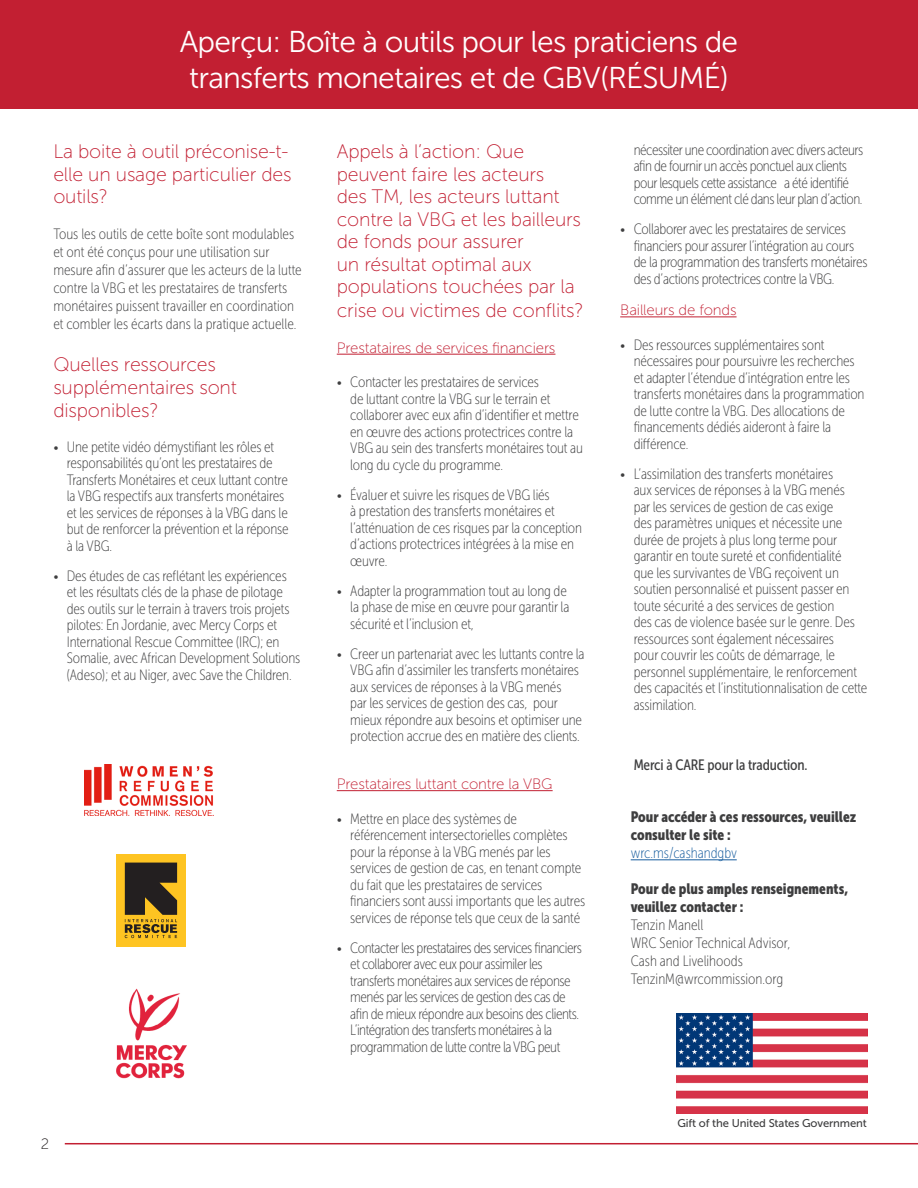
<style>
.page{position:relative;width:918px;height:1188px;background:#fff}
.page>*{position:absolute;margin:0;border:0;box-sizing:border-box;transform-origin:0 0}
.t1{font:30px/36px "Museo Sans 300";letter-spacing:-.025em;color:#fff;text-align:center}
.t2{font:19.5px/22.6px "Museo Sans 100";letter-spacing:-.01em;color:#c21f32}
.t3{font:15px/16.5px "Museo Sans Cond 100";letter-spacing:-.01em;color:#3e3e3f}
.t4{font:15px/16.5px "Museo Sans Cond 100";letter-spacing:-.03em;color:#3e3e3f}
.t5{font:15px/18px "Museo Sans Cond 900";color:#3e3e3f}
.t6{font:15px "Museo Sans 100";letter-spacing:-.01em;color:#c21f32}
.Bullets{font:15px "Museo Sans Cond 500";letter-spacing:-.01em;color:#3e3e3f}
.t7{font:15px "Museo Sans Cond 100";color:#175d9e}
.t8{font:15px "Museo Sans 100";color:#231f20}
.t9{font:11.25px "Museo Sans 500";letter-spacing:-.01em;color:#3e3e3f}
.s1{font-family:"Museo Sans 100";font-size:13.5px}
</style>
<div class="page">
<div style="left:0;top:0;width:918px;height:108px;background:#c21f32"></div>
<hr style="left:337px;top:354px;width:218px;height:1px;background:#c21f32">
<hr style="left:337px;top:790px;width:216px;height:1px;background:#c21f32">
<hr style="left:620px;top:317px;width:117px;height:1px;background:#c21f32">
<hr style="left:65px;top:1143px;width:853px;height:1px;background:#c21f32">
<hr style="left:631px;top:859px;width:106px;height:1px;background:#175d9e">
<img style="left:677px;top:1013px;width:191px;height:101px">
<img style="left:84px;top:764px;width:129px;height:52px">
<img style="left:116px;top:988px;width:71px;height:91px">
<div style="left:116px;top:854px;width:70px;height:92px;background:#fec422"></div>
<svg style="left:125px;top:863px;width:52px;height:75px"></svg>
<p class="t1" style="left:180px;top:23px;width:560px">Aperçu: Boîte à outils pour les praticiens de transferts monetaires et de GBV(RÉSUMÉ)</p>
<p class="t2" style="left:53px;top:141px;width:240px">La boite à outil préconise-t&shy;elle un usage particulier des outils?</p>
<p class="t3" style="left:53px;top:225px;width:250px;line-height:18px">Tous les outils de cette boîte sont modulables et ont été conçus pour une utilisation sur mesure afin d’assurer que les acteurs de la lutte contre la VBG et les prestataires de transferts monétaires puissent travailler en coordination et combler les écarts dans la pratique actuelle.</p>
<p class="t2" style="left:53px;top:352px;width:185px;line-height:23.4px">Quelles ressources supplémentaires sont disponibles?</p>
<p class="t3" style="left:67px;top:439px;width:223px;text-indent:-14px"><span class="s1">•</span> Une petite vidéo démystifiant les rôles et responsabilités qu’ont les prestataires de Transferts Monétaires et ceux luttant contre la VBG respectifs aux transferts monétaires et les services de réponses à la VBG dans le but de renforcer la prévention et la réponse à la VBG.</p>
<p class="t3" style="left:67px;top:568px;width:235px;text-indent:-14px"><span class="s1">•</span> Des études de cas reflétant les expériences et les résultats clés de la phase de pilotage des outils sur le terrain à travers trois projets pilotes: En Jordanie, avec Mercy Corps et International Rescue Committee (IRC); en Somalie, avec African Development Solutions (Adeso); et au Niger, avec Save the Children.</p>
<p class="t8" style="left:41px;top:1136px;width:10px">2</p>
<p class="t2" style="left:337px;top:140px;width:248px">Appels à l’action: Que peuvent faire les acteurs<br>des TM, les acteurs luttant contre la VBG et les bailleurs de fonds pour assurer<br>un résultat optimal aux populations touchées par la crise ou victimes de conflits?</p>
<p class="t6" style="left:337px;top:340px;width:220px">Prestataires de services financiers</p>
<p class="t3" style="left:350px;top:374px;width:234px;text-indent:-14px"><span class="s1">•</span> Contacter les prestataires de services<br>de luttant contre la VBG sur le terrain et collaborer avec eux afin d’identifier et mettre en œuvre des actions protectrices contre la VBG au sein des transferts monétaires tout au long du cycle du programme.</p>
<p class="t3" style="left:350px;top:486px;width:233px;text-indent:-14px"><span class="s1">•</span> Évaluer et suivre les risques de VBG liés<br>à prestation des transferts monétaires et l’atténuation de ces risques par la conception d’actions protectrices intégrées à la mise en œuvre.</p>
<p class="t3" style="left:350px;top:582px;width:221px;text-indent:-14px"><span class="s1">•</span> Adapter la programmation tout au long de la phase de mise en œuvre pour garantir la sécurité et l’inclusion et,</p>
<p class="t3" style="left:350px;top:645px;width:236px;text-indent:-14px"><span class="s1">•</span> Creer un partenariat avec les luttants contre la VBG afin d’assimiler les transferts monétaires aux services de réponses à la VBG menés<br>par les services de gestion des cas, pour mieux répondre aux besoins et optimiser une protection accrue des en matière des clients.</p>
<p class="t6" style="left:337px;top:776px;width:217px">Prestataires luttant contre la VBG</p>
<p class="t3" style="left:350px;top:810px;width:236px;text-indent:-14px"><span class="s1">•</span> Mettre en place des systèmes de référencement intersectorielles complètes pour la réponse à la VBG menés par les services de gestion de cas, en tenant compte du fait que les prestataires de services financiers sont aussi importants que les autres services de réponse tels que ceux de la santé</p>
<p class="t4" style="left:350px;top:939px;width:233px;text-indent:-14px"><span class="s1">•</span> Contacter les prestataires des services financiers et collaborer avec eux pour assimiler les transferts monétaires aux services de réponse menés par les services de gestion des cas de afin de mieux répondre aux besoins des clients.<br>L’intégration des transferts monétaires à la programmation de lutte contre la VBG peut</p>
<p class="t4" style="left:634px;top:142px;width:231px">nécessiter une coordination avec divers acteurs afin de fournir un accès ponctuel aux clients pour lesquels cette assistance a été identifié comme un élément clé dans leur plan d’action.</p>
<p class="t3" style="left:634px;top:221px;width:235px;text-indent:-14px"><span class="s1">•</span> Collaborer avec les prestataires de services financiers pour assurer l’intégration au cours de la programmation des transferts monétaires des d’actions protectrices contre la VBG.</p>
<p class="t6" style="left:620px;top:302px;width:118px">Bailleurs de fonds</p>
<p class="t3" style="left:634px;top:337px;width:232px;text-indent:-14px"><span class="s1">•</span> Des ressources supplémentaires sont nécessaires pour poursuivre les recherches et adapter l’étendue d’intégration entre les transferts monétaires dans la programmation de lutte contre la VBG. Des allocations de financements dédiés aideront à faire la différence.</p>
<p class="t3" style="left:634px;top:466px;width:235px;text-indent:-14px"><span class="s1">•</span> L’assimilation des transferts monétaires<br>aux services de réponses à la VBG menés<br>par les services de gestion de cas exige<br>des paramètres uniques et nécessite une durée de projets à plus long terme pour garantir en toute sureté et confidentialité<br>que les survivantes de VBG reçoivent un soutien personnalisé et puissent passer en toute sécurité a des services de gestion<br>des cas de violence basée sur le genre. Des ressources sont également nécessaires<br>pour couvrir les coûts de démarrage, le personnel supplémentaire, le renforcement des capacités et l’institutionnalisation de cette assimilation.</p>
<p class="Bullets" style="left:634px;top:756px;width:175px">Merci à CARE pour la traduction.</p>
<p class="t5" style="left:631px;top:808px;width:227px">Pour accéder à ces ressources, veuillez consulter le site :</p>
<p class="t7" style="left:631px;top:845px;width:108px">wrc.ms/cashandgbv</p>
<p class="t5" style="left:631px;top:880px;width:219px">Pour de plus amples renseignements, veuillez contacter :</p>
<p class="t3" style="left:631px;top:917px;width:74px">Tenzin Manell</p>
<p class="t3" style="left:631px;top:935px;width:161px">WRC Senior Technical Advisor,</p>
<p class="t3" style="left:631px;top:953px;width:114px">Cash and Livelihoods</p>
<p class="t3" style="left:631px;top:971px;width:154px">TenzinM@wrcommission.org</p>
<p class="t9" style="left:677px;top:1117px;width:191px">Gift of the United States Government</p>
</div>
